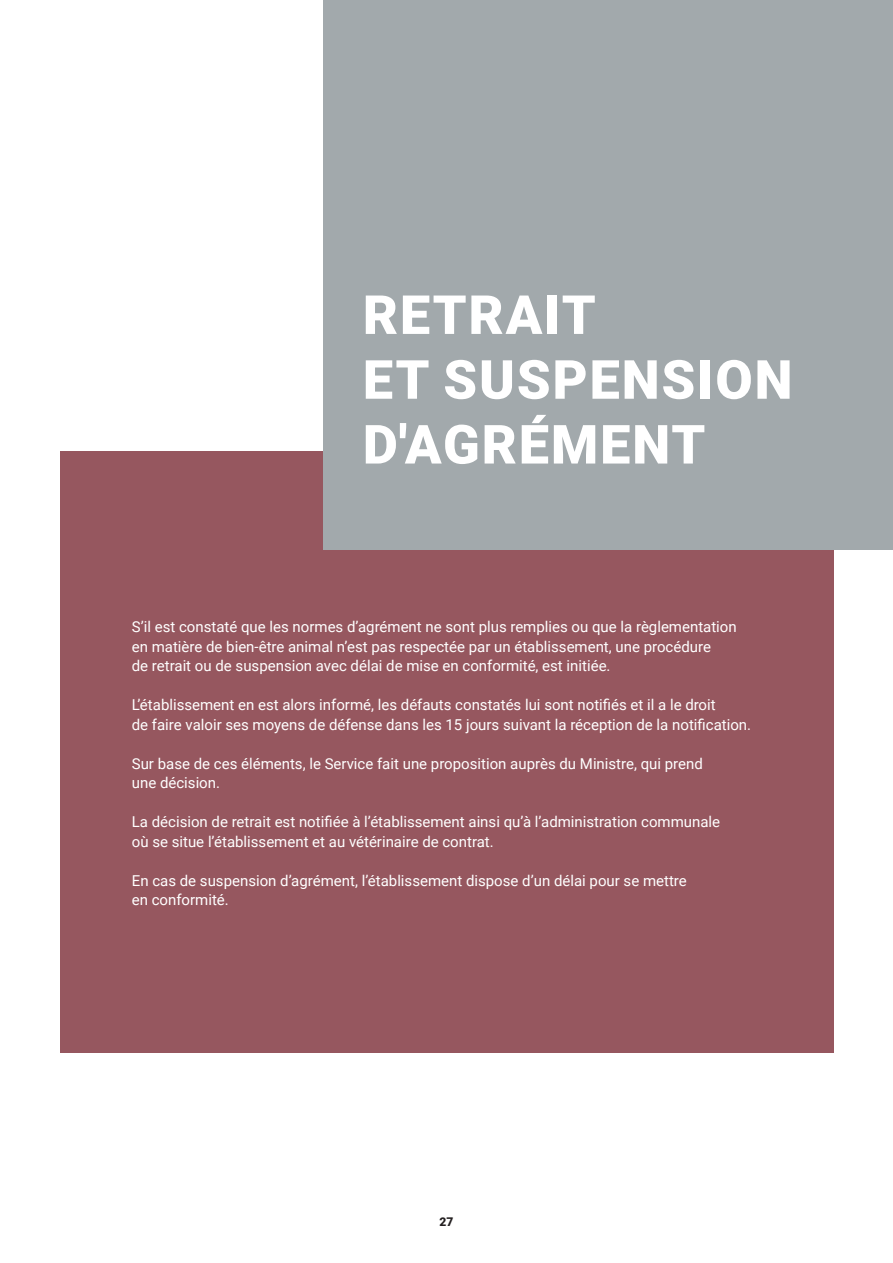
<style>
.page{position:relative;width:893px;height:1263px;background:#fff}
.page>*{position:absolute;margin:0;border:0;box-sizing:border-box;transform-origin:0 0}
.t1{font:900 54px/64.8px "Roboto";letter-spacing:.035em;color:#fff}
.t2{font:15px/19.5px "Roboto";color:#fff}
.t3{font:900 12px "Roboto";color:#231f20}
</style>
<div class="page">
<div style="left:60px;top:451px;width:773px;height:601px;background:#96575f"></div>
<div style="left:323px;top:0;width:570px;height:550px;background:#a2a9ac"></div>
<h1 class="t1" style="left:363px;top:280px;width:431px">RETRAIT<br>ET SUSPENSION<br>D'AGRÉMENT</h1>
<p class="t2" style="left:132px;top:617px;width:606px">S’il est constaté que les normes d’agrément ne sont plus remplies ou que la règlementation en matière de bien-être animal n’est pas respectée par un établissement, une procédure<br>de retrait ou de suspension avec délai de mise en conformité, est initiée.</p>
<p class="t2" style="left:132px;top:695px;width:621px">L’établissement en est alors informé, les défauts constatés lui sont notifiés et il a le droit<br>de faire valoir ses moyens de défense dans les 15 jours suivant la réception de la notification.</p>
<p class="t2" style="left:132px;top:753px;width:573px">Sur base de ces éléments, le Service fait une proposition auprès du Ministre, qui prend une décision.</p>
<p class="t2" style="left:132px;top:812px;width:590px">La décision de retrait est notifiée à l’établissement ainsi qu’à l’administration communale où se situe l’établissement et au vétérinaire de contrat.</p>
<p class="t2" style="left:132px;top:870px;width:556px">En cas de suspension d’agrément, l’établissement dispose d’un délai pour se mettre en conformité.</p>
<p class="t3" style="left:440px;top:1213px;width:15px">27</p>
</div>
